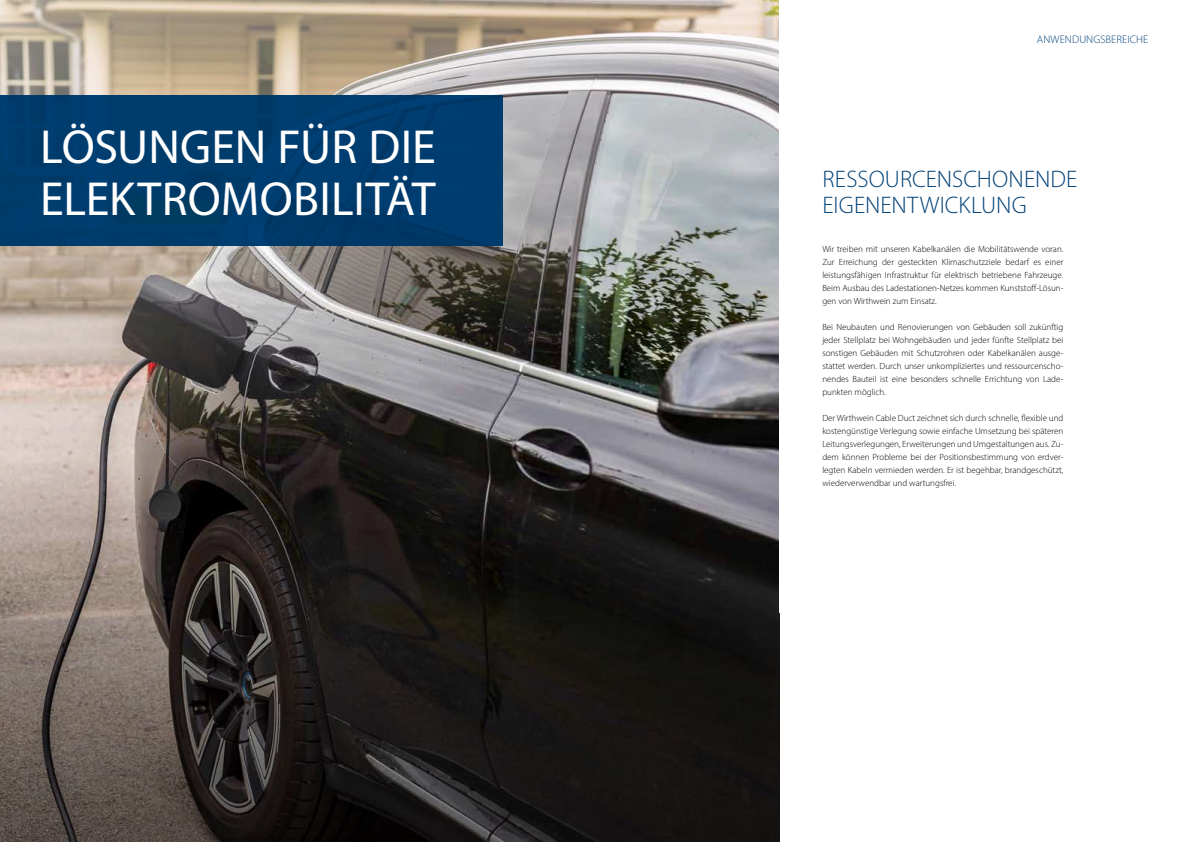
<style>
.page{position:relative;width:1191px;height:842px;background:#fff}
.page>*{position:absolute;margin:0;border:0;box-sizing:border-box;transform-origin:0 0}
.t1{font:48px/52px "Myriad Pro";color:#fff}
.t2{font:300 24px/26px "Myriad Pro";letter-spacing:.005em;color:#004177}
.t3{font:300 11px "Myriad Pro";letter-spacing:.01em;color:#004177}
.t4{font:300 9px/13px "Myriad Pro";color:#000;text-align:justify}
</style>
<div class="page">
<img style="left:0;top:0;width:779px;height:465px">
<svg style="left:0;top:465px;width:780px;height:377px;background:#342f2d"></svg>
<div style="left:0;top:96px;width:503px;height:150px;background:#003c6d"></div>
<h1 class="t1" style="left:40px;top:120px;width:397px">LÖSUNGEN FÜR DIE<br>ELEKTROMOBILITÄT</h1>
<p class="t3" style="left:1036px;top:32px;width:113px">ANWENDUNGSBEREICHE</p>
<h2 class="t2" style="left:822px;top:165px;width:256px">RESSOURCENSCHONENDE<br>EIGENENTWICKLUNG</h2>
<p class="t4" style="left:822px;top:242px;width:242px">Wir treiben mit unseren Kabelkanälen die Mobilitätswende voran.<br>Zur Erreichung der gesteckten Klimaschutzziele bedarf es einer leistungsfähigen Infrastruktur für elektrisch betriebene Fahrzeuge.<br>Beim Ausbau des Ladestationen-Netzes kommen Kunststoff-Lösun&shy;gen von Wirthwein zum Einsatz.</p>
<p class="t4" style="left:822px;top:320px;width:242px">Bei Neubauten und Renovierungen von Gebäuden soll zukünftig jeder Stellplatz bei Wohngebäuden und jeder fünfte Stellplatz bei sonstigen Gebäuden mit Schutzrohren oder Kabelkanälen ausge&shy;stattet werden. Durch unser unkompliziertes und ressourcenscho&shy;nendes Bauteil ist eine besonders schnelle Errichtung von Lade&shy;punkten möglich.</p>
<p class="t4" style="left:822px;top:411px;width:242px">Der Wirthwein Cable Duct zeichnet sich durch schnelle, flexible und kostengünstige Verlegung sowie einfache Umsetzung bei späteren Leitungsverlegungen, Erweiterungen und Umgestaltungen aus. Zu&shy;dem können Probleme bei der Positionsbestimmung von erdver&shy;legten Kabeln vermieden werden. Er ist begehbar, brandgeschützt, wiederverwendbar und wartungsfrei.</p>
</div>
